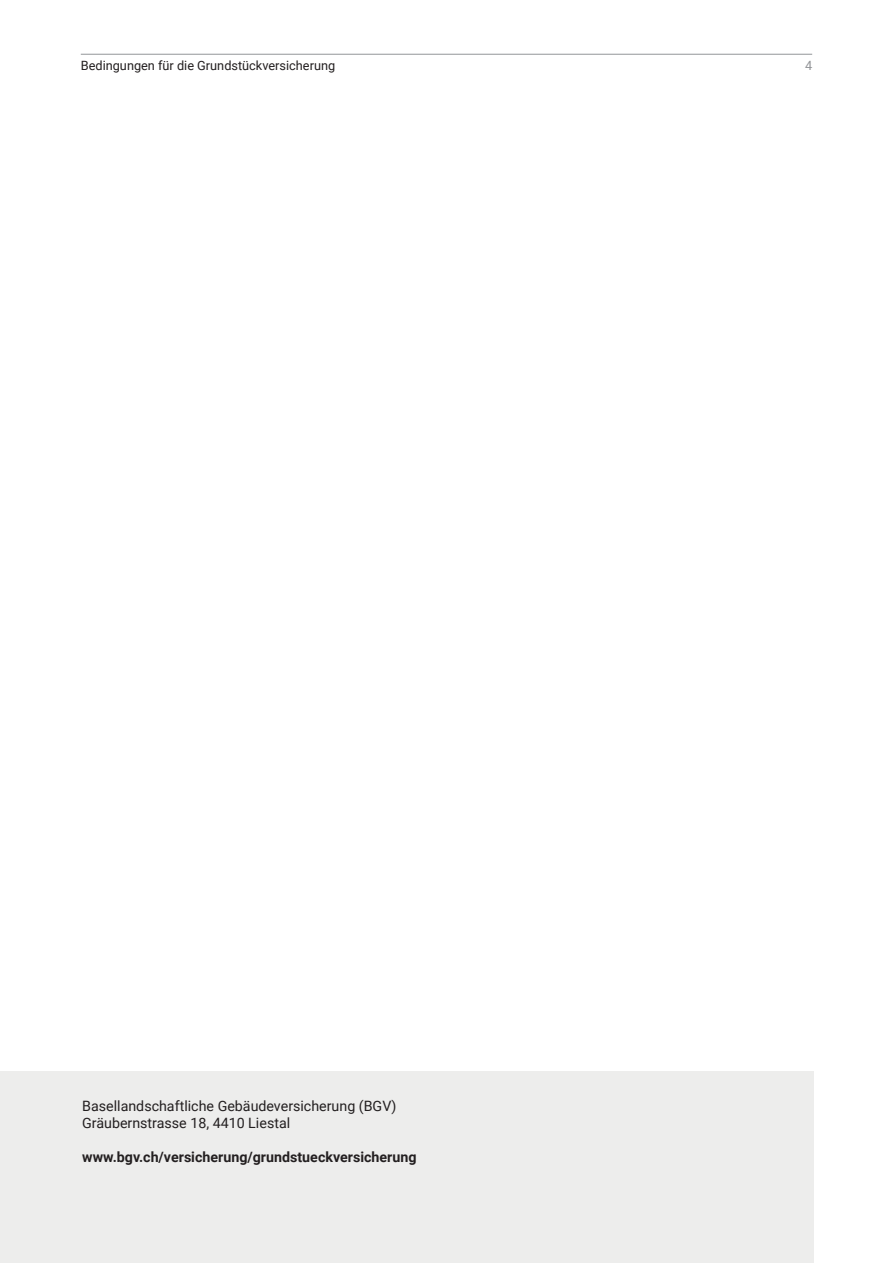
<style>
.page{position:relative;width:893px;height:1263px;background:#fff}
.page>*{position:absolute;margin:0;border:0;box-sizing:border-box;transform-origin:0 0}
.t1{font:14.25px/17.1px "Roboto";color:#231f20}
.t2{font:700 14.25px "Roboto";color:#231f20}
.t3{font:12.75px "Roboto";color:#231f20}
.t4{font:12.75px "Roboto";color:#939598}
</style>
<div class="page">
<hr style="left:81px;top:54px;width:731px;height:1px;background:#939598">
<div style="left:0;top:1071px;width:814px;height:192px;background:#ededec"></div>
<p class="t3" style="left:81px;top:56px;width:256px">Bedingungen für die Grundstückversicherung</p>
<p class="t4" style="left:805px;top:56px;width:9px">4</p>
<p class="t1" style="left:82px;top:1097px;width:316px">Basellandschaftliche Gebäudeversicherung (BGV)<br>Gräubernstrasse 18, 4410 Liestal</p>
<p class="t2" style="left:82px;top:1147px;width:336px">www.bgv.ch/versicherung/grundstueckversicherung</p>
</div>
